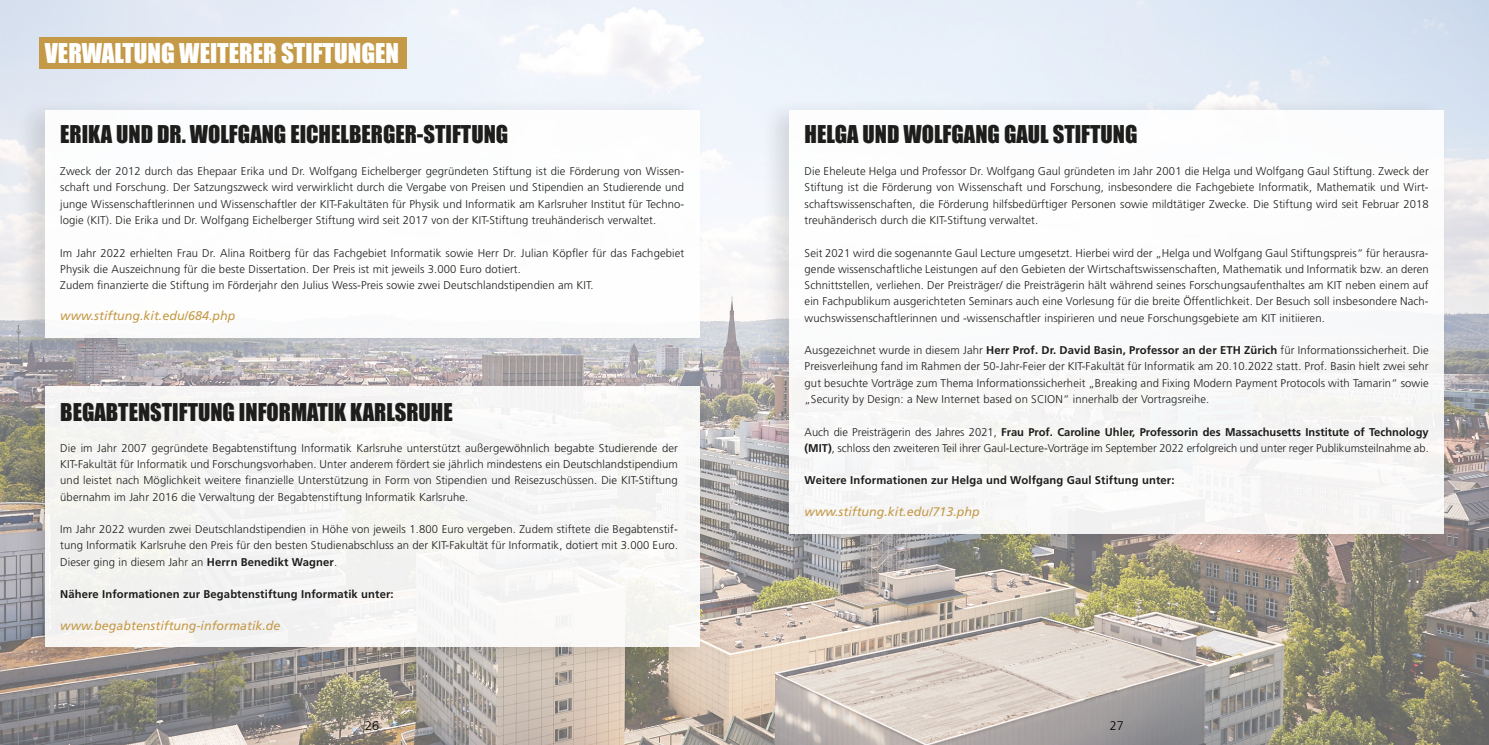
<style>
.page{position:relative;width:1489px;height:745px;background:#fff}
.page>*{position:absolute;margin:0;border:0;box-sizing:border-box;transform-origin:0 0}
.t1{font:25px "Impact";color:#fff}
.t2{font:22.5px "Impact";color:#1d1d1b}
.t3{font:italic 12.5px "Frutiger LT Std";color:#c49a48}
.t4{font:300 12.5px "Frutiger LT Std";color:#000}
.t5{font:300 11.25px/16.2px "Frutiger LT Std";letter-spacing:.01em;color:#1d1d1b;text-align:justify}
.t6{font:700 11.25px "Frutiger LT Std";letter-spacing:.01em;color:#1d1d1b}
.s1{font-weight:700}
</style>
<div class="page">
<img style="left:0;top:0;width:1488px;height:744px">
<div style="left:39px;top:37px;width:368px;height:32px;background:#c49a48"></div>
<div style="left:13px;top:94px;width:694px;height:268px;background:#000;opacity:.14"></div>
<div style="left:45px;top:110px;width:654px;height:228px;background:#fff"></div>
<div style="left:757px;top:94px;width:694px;height:462px;background:#000;opacity:.14"></div>
<div style="left:789px;top:110px;width:654px;height:422px;background:#fff"></div>
<div style="left:14px;top:370px;width:694px;height:300px;background:#000;opacity:.14"></div>
<div style="left:46px;top:386px;width:654px;height:260px;background:#f6f5f3"></div>
<h1 class="t1" style="left:45px;top:34px;width:356px">VERWALTUNG WEITERER STIFTUNGEN</h1>
<h2 class="t2" style="left:60px;top:117px;width:449px">ERIKA UND DR. WOLFGANG EICHELBERGER-STIFTUNG</h2>
<p class="t5" style="left:60px;top:163px;width:625px">Zweck der 2012 durch das Ehepaar Erika und Dr. Wolfgang Eichelberger gegründeten Stiftung ist die Förderung von Wissen&shy;schaft und Forschung. Der Satzungszweck wird verwirklicht durch die Vergabe von Preisen und Stipendien an Studierende und junge Wissenschaftlerinnen und Wissenschaftler der KIT-Fakultäten für Physik und Informatik am Karlsruher Institut für Techno&shy;logie (KIT). Die Erika und Dr. Wolfgang Eichelberger Stiftung wird seit 2017 von der KIT-Stiftung treuhänderisch verwaltet.</p>
<p class="t5" style="left:60px;top:244px;width:625px;text-align:left">Im Jahr 2022 erhielten Frau Dr. Alina Roitberg für das Fachgebiet Informatik sowie Herr Dr. Julian Köpfler für das Fachgebiet<br>Physik die Auszeichnung für die beste Dissertation. Der Preis ist mit jeweils 3.000 Euro dotiert.<br>Zudem finanzierte die Stiftung im Förderjahr den Julius Wess-Preis sowie zwei Deutschlandstipendien am KIT.</p>
<p class="t3" style="left:60px;top:308px;width:177px">www.stiftung.kit.edu/684.php</p>
<h2 class="t2" style="left:60px;top:394px;width:394px">BEGABTENSTIFTUNG INFORMATIK KARLSRUHE</h2>
<p class="t5" style="left:60px;top:439px;width:619px">Die im Jahr 2007 gegründete Begabtenstiftung Informatik Karlsruhe unterstützt außergewöhnlich begabte Studierende der KIT-Fakultät für Informatik und Forschungsvorhaben. Unter anderem fördert sie jährlich mindestens ein Deutschlandstipendium und leistet nach Möglichkeit weitere finanzielle Unterstützung in Form von Stipendien und Reisezuschüssen. Die KIT-Stiftung übernahm im Jahr 2016 die Verwaltung der Begabtenstiftung Informatik Karlsruhe.</p>
<p class="t5" style="left:60px;top:521px;width:619px">Im Jahr 2022 wurden zwei Deutschlandstipendien in Höhe von jeweils 1.800 Euro vergeben. Zudem stiftete die Begabtenstif&shy;tung Informatik Karlsruhe den Preis für den besten Studienabschluss an der KIT-Fakultät für Informatik, dotiert mit 3.000 Euro.<br>Dieser ging in diesem Jahr an <span class="s1">Herrn Benedikt Wagner</span>.</p>
<p class="t6" style="left:60px;top:587px;width:335px">Nähere Informationen zur Begabtenstiftung Informatik unter:</p>
<p class="t3" style="left:60px;top:617px;width:222px">www.begabtenstiftung-informatik.de</p>
<h2 class="t2" style="left:804px;top:117px;width:334px">HELGA UND WOLFGANG GAUL STIFTUNG</h2>
<p class="t5" style="left:804px;top:163px;width:625px">Die Eheleute Helga und Professor Dr. Wolfgang Gaul gründeten im Jahr 2001 die Helga und Wolfgang Gaul Stiftung. Zweck der Stiftung ist die Förderung von Wissenschaft und Forschung, insbesondere die Fachgebiete Informatik, Mathematik und Wirt&shy;schaftswissenschaften, die Förderung hilfsbedürftiger Personen sowie mildtätiger Zwecke. Die Stiftung wird seit Februar 2018 treuhänderisch durch die KIT-Stiftung verwaltet.</p>
<p class="t5" style="left:804px;top:244px;width:625px">Seit 2021 wird die sogenannte Gaul Lecture umgesetzt. Hierbei wird der „Helga und Wolfgang Gaul Stiftungspreis“ für herausra&shy;gende wissenschaftliche Leistungen auf den Gebieten der Wirtschaftswissenschaften, Mathematik und Informatik bzw. an deren Schnittstellen, verliehen. Der Preisträger/ die Preisträgerin hält während seines Forschungsaufenthaltes am KIT neben einem auf ein Fachpublikum ausgerichteten Seminars auch eine Vorlesung für die breite Öffentlichkeit. Der Besuch soll insbesondere Nach&shy;wuchswissenschaftlerinnen und -wissenschaftler inspirieren und neue Forschungsgebiete am KIT initiieren.</p>
<p class="t5" style="left:804px;top:342px;width:625px">Ausgezeichnet wurde in diesem Jahr <span class="s1">Herr Prof. Dr. David Basin, Professor an der ETH Zürich</span> für Informationssicherheit. Die Preisverleihung fand im Rahmen der 50-Jahr-Feier der KIT-Fakultät für Informatik am 20.10.2022 statt. Prof. Basin hielt zwei sehr gut besuchte Vorträge zum Thema Informationssicherheit „Breaking and Fixing Modern Payment Protocols with Tamarin“ sowie „Security by Design: a New Internet based on SCION“ innerhalb der Vortragsreihe.</p>
<p class="t5" style="left:804px;top:423px;width:625px">Auch die Preisträgerin des Jahres 2021, <span class="s1">Frau Prof. Caroline Uhler, Professorin des Massachusetts Institute of Technology (MIT)</span>, schloss den zweiteren Teil ihrer Gaul-Lecture-Vorträge im September 2022 erfolgreich und unter reger Publikumsteilnahme ab.</p>
<p class="t6" style="left:804px;top:473px;width:371px">Weitere Informationen zur Helga und Wolfgang Gaul Stiftung unter:</p>
<p class="t3" style="left:804px;top:503px;width:177px">www.stiftung.kit.edu/713.php</p>
<p class="t4" style="left:365px;top:717px;width:15px">26</p>
<p class="t4" style="left:1109px;top:717px;width:15px">27</p>
</div>
